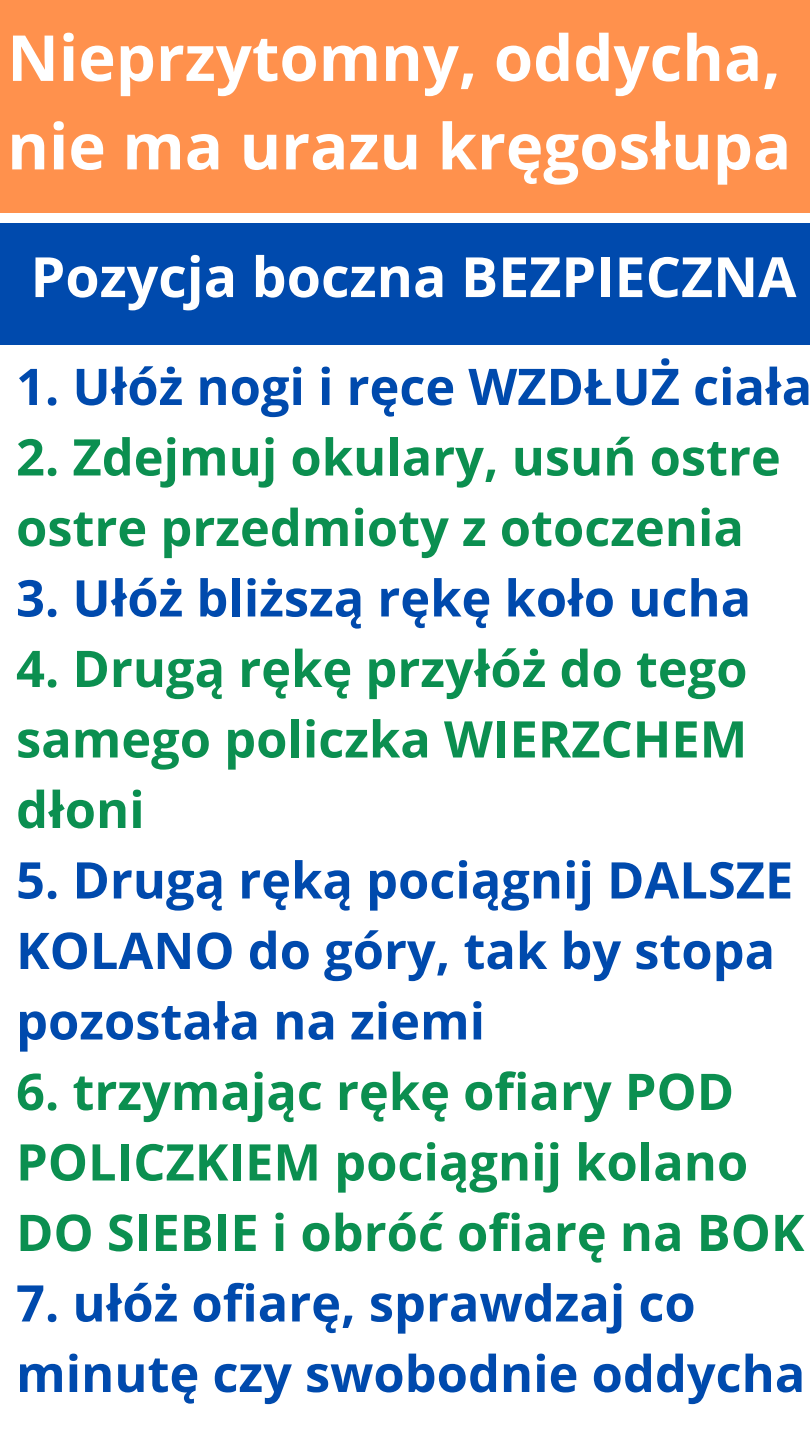
<style>
.page{position:relative;width:810px;height:1440px;background:#fff}
.page>*{position:absolute;margin:0;border:0;box-sizing:border-box;transform-origin:0 0}
.t1{font:700 63.5px/88.5px "Open Sans";color:#fff}
.t2{font:700 55.5px "Open Sans";color:#fff}
.t3{font:700 50.6px/70.5px "Open Sans";color:#0b8f50}
.t4{font:700 50.6px/70.5px "Open Sans";color:#004aad}
</style>
<div class="page">
<div style="left:0;top:223px;width:810px;height:122px;background:#004aad"></div>
<div style="left:0;top:0;width:810px;height:213px;background:#ff914d"></div>
<p class="t1" style="left:7px;top:12px;width:786px">Nieprzytomny, oddycha, nie ma urazu kręgosłupa</p>
<p class="t2" style="left:31px;top:238px;width:767px">Pozycja boczna BEZPIECZNA</p>
<h1 class="t4" style="left:16px;top:350px;width:798px">1. Ułóż nogi i ręce WZDŁUŻ ciała</h1>
<p class="t3" style="left:16px;top:421px;width:766px">2. Zdejmuj okulary, usuń ostre ostre przedmioty z otoczenia</p>
<p class="t4" style="left:16px;top:562px;width:737px">3. Ułóż bliższą rękę koło ucha</p>
<p class="t3" style="left:16px;top:632px;width:733px;text-align:justify">4. Drugą rękę przyłóż do tego samego policzka WIERZCHEM dłoni</p>
<p class="t4" style="left:16px;top:844px;width:779px">5. Drugą ręką pociągnij DALSZE<br>KOLANO do góry, tak by stopa pozostała na ziemi</p>
<p class="t3" style="left:16px;top:1055px;width:790px">6. trzymając rękę ofiary POD<br>POLICZKIEM pociągnij kolano<br>DO SIEBIE i obróć ofiarę na BOK</p>
<p class="t4" style="left:16px;top:1267px;width:791px">7. ułóż ofiarę, sprawdzaj co minutę czy swobodnie oddycha</p>
</div>
